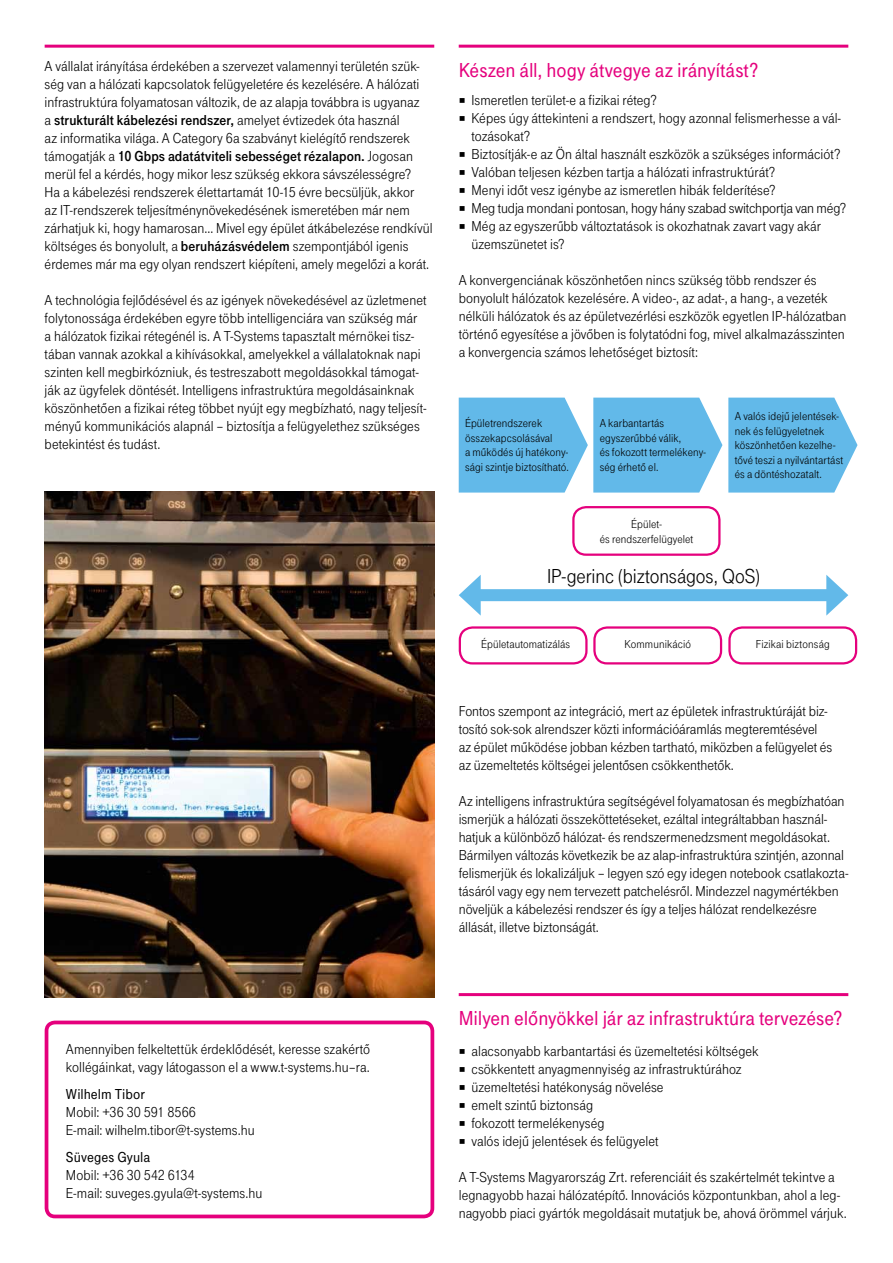
<style>
.page{position:relative;width:893px;height:1263px;background:#fff}
.page>*{position:absolute;margin:0;border:0;box-sizing:border-box;transform-origin:0 0}
.t1{font:21px "Tele Grotesk H Halb";letter-spacing:-.005em;color:#e5007d}
.t2{font:21px "Tele Grotesk H Norm";letter-spacing:-.005em;color:#000}
.t3{font:15px/18px "Tele Grotesk H Norm";letter-spacing:.005em;color:#000}
.t4{font:700 15px "Tele Grotesk H";letter-spacing:.005em;color:#000}
.t5{font:15px "Tele Grotesk H Halb";letter-spacing:.005em;color:#000}
.t6{font:12px/14.4px "Tele Grotesk H Norm";letter-spacing:.005em;color:#000}
.s1{font-family:"Tele Grotesk H Norm";font-weight:400}
.s2{font-family:"Tele Grotesk H";font-weight:700}
</style>
<div class="page">
<img style="left:45px;top:492px;width:389px;height:505px">
<div style="left:45px;top:1020px;width:389px;height:198px;border:4px solid #e5007d;border-radius:8px"></div>
<hr style="left:459px;top:45px;width:389px;height:3px;background:#e5007d">
<div style="left:572px;top:506px;width:148px;height:50px;border:2px solid #e5007d;border-radius:13px"></div>
<div style="left:459px;top:626px;width:129px;height:38px;border:2px solid #e5007d;border-radius:13px"></div>
<div style="left:593px;top:626px;width:129px;height:38px;border:2px solid #e5007d;border-radius:13px"></div>
<div style="left:728px;top:626px;width:129px;height:38px;border:2px solid #e5007d;border-radius:13px"></div>
<div style="left:472px;top:589px;width:363px;height:12px;background:#62b9e9"></div>
<svg style="left:459px;top:575px;width:22px;height:41px"></svg>
<svg style="left:826px;top:575px;width:22px;height:41px"></svg>
<svg style="left:459px;top:398px;width:263px;height:95px;background:#73c0eb"></svg>
<svg style="left:728px;top:398px;width:129px;height:95px;background:#70bfea"></svg>
<hr style="left:45px;top:45px;width:389px;height:3px;background:#e5007d">
<hr style="left:459px;top:993px;width:389px;height:3px;background:#e5007d">
<p class="t3" style="left:45px;top:57px;width:376px;text-align:justify">A vállalat irányítása érdekében a szervezet valamennyi területén szük&shy;ség van a hálózati kapcsolatok felügyeletére és kezelésére. A hálózati infrastruktúra folyamatosan változik, de az alapja továbbra is ugyanaz</p>
<p class="t4" style="left:45px;top:111px;width:357px"><span class="s1">a</span> strukturált kábelezési rendszer, <span class="s1">amelyet évtizedek óta használ</span></p>
<p class="t3" style="left:45px;top:129px;width:367px">az informatika világa. A Category 6a szabványt kielégítő rendszerek</p>
<p class="t4" style="left:45px;top:147px;width:370px"><span class="s1">támogatják a</span> 10 Gbps adatátviteli sebességet rézalapon. <span class="s1">Jogosan</span></p>
<p class="t3" style="left:45px;top:165px;width:389px">merül fel a kérdés, hogy mikor lesz szükség ekkora sávszélességre?<br>Ha a kábelezési rendszerek élettartamát 10-15 évre becsüljük, akkor<br>az IT-rendszerek teljesítménynövekedésének ismeretében már nem zárhatjuk ki, hogy hamarosan… Mivel egy épület átkábelezése rendkívül költséges és bonyolult, a <span class="s2">beruházásvédelem</span> szempontjából igenis érdemes már ma egy olyan rendszert kiépíteni, amely megelőzi a korát.</p>
<p class="t3" style="left:45px;top:291px;width:383px">A technológia fejlődésével és az igények növekedésével az üzletmenet folytonossága érdekében egyre több intelligenciára van szükség már a hálózatok fizikai rétegénél is. A T-Systems tapasztalt mérnökei tisz&shy;tában vannak azokkal a kihívásokkal, amelyekkel a vállalatoknak napi szinten kell megbirkózniuk, és testreszabott megoldásokkal támogat&shy;ják az ügyfelek döntését. Intelligens infrastruktúra megoldásainknak köszönhetően a fizikai réteg többet nyújt egy megbízható, nagy teljesít&shy;ményű kommunikációs alapnál – biztosítja a felügyelethez szükséges betekintést és tudást.</p>
<h1 class="t1" style="left:459px;top:58px;width:301px">Készen áll, hogy átvegye az irányítást?</h1>
<p class="t3" style="left:459px;top:91px;width:200px">¦ Ismeretlen terület-e a fizikai réteg?</p>
<p class="t3" style="left:459px;top:109px;width:384px">¦ Képes úgy áttekinteni a rendszert, hogy azonnal felismerhesse a vál-</p>
<p class="t3" style="left:471px;top:127px;width:60px">tozásokat?</p>
<p class="t3" style="left:459px;top:145px;width:383px">¦ Biztosítják-e az Ön által használt eszközök a szükséges információt?</p>
<p class="t3" style="left:459px;top:163px;width:318px">¦ Valóban teljesen kézben tartja a hálózati infrastruktúrát?</p>
<p class="t3" style="left:459px;top:181px;width:318px">¦ Menyi időt vesz igénybe az ismeretlen hibák felderítése?</p>
<p class="t3" style="left:459px;top:199px;width:389px">¦ Meg tudja mondani pontosan, hogy hány szabad switchportja van még?</p>
<p class="t3" style="left:459px;top:217px;width:364px">¦ Még az egyszerűbb változtatások is okozhatnak zavart vagy akár</p>
<p class="t3" style="left:471px;top:235px;width:95px">üzemszünetet is?</p>
<p class="t3" style="left:459px;top:271px;width:389px">A konvergenciának köszönhetően nincs szükség több rendszer és bonyolult hálózatok kezelésére. A video-, az adat-, a hang-, a vezeték nélküli hálózatok és az épületvezérlési eszközök egyetlen IP-hálózatban történő egyesítése a jövőben is folytatódni fog, mivel alkalmazásszinten a konvergencia számos lehetőséget biztosít:</p>
<p class="t6" style="left:465px;top:416px;width:105px">Épületrendszerek összekapcsolásával<br>a működés új hatékony&shy;sági szintje biztosítható.</p>
<p class="t6" style="left:600px;top:416px;width:108px">A karbantartás egyszerűbbé válik,<br>és fokozott termelékeny&shy;ség érhető el.</p>
<p class="t6" style="left:735px;top:409px;width:110px">A valós idejű jelentések&shy;nek és felügyeletnek köszönhetően kezelhe&shy;tővé teszi a nyilvántartást és a döntéshozatalt.</p>
<p class="t6" style="left:600px;top:517px;width:95px;text-align:center">Épület-<br>és rendszerfelügyelet</p>
<h1 class="t2" style="left:547px;top:564px;width:214px">IP-gerinc (biztonságos, QoS)</h1>
<p class="t6" style="left:481px;top:637px;width:91px">Épületautomatizálás</p>
<p class="t6" style="left:624px;top:637px;width:68px">Kommunikáció</p>
<p class="t6" style="left:756px;top:637px;width:75px">Fizikai biztonság</p>
<p class="t3" style="left:459px;top:702px;width:375px">Fontos szempont az integráció, mert az épületek infrastruktúráját biz&shy;tosító sok-sok alrendszer közti információáramlás megteremtésével az épület működése jobban kézben tartható, miközben a felügyelet és az üzemeltetés költségei jelentősen csökkenthetők.</p>
<p class="t3" style="left:459px;top:792px;width:391px">Az intelligens infrastruktúra segítségével folyamatosan és megbízhatóan ismerjük a hálózati összeköttetéseket, ezáltal integráltabban használ&shy;hatjuk a különböző hálózat- és rendszermenedzsment megoldásokat.<br>Bármilyen változás következik be az alap-infrastruktúra szintjén, azonnal felismerjük és lokalizáljuk – legyen szó egy idegen notebook csatlakozta&shy;tásáról vagy egy nem tervezett patchelésről. Mindezzel nagymértékben növeljük a kábelezési rendszer és így a teljes hálózat rendelkezésre állását, illetve biztonságát.</p>
<p class="t3" style="left:66px;top:1041px;width:306px">Amennyiben felkeltettük érdeklődését, keresse szakértő kollégáinkat, vagy látogasson el a www.t-systems.hu–ra.</p>
<p class="t5" style="left:66px;top:1086px;width:80px">Wilhelm Tibor</p>
<p class="t3" style="left:66px;top:1104px;width:190px">Mobil: +36 30 591 8566<br>E-mail: wilhelm.tibor@t-systems.hu</p>
<p class="t5" style="left:66px;top:1149px;width:86px">Süveges Gyula</p>
<p class="t3" style="left:66px;top:1167px;width:198px">Mobil: +36 30 542 6134<br>E-mail: suveges.gyula@t-systems.hu</p>
<h1 class="t1" style="left:459px;top:1006px;width:385px">Milyen előnyökkel jár az infrastruktúra tervezése?</h1>
<p class="t3" style="left:459px;top:1042px;width:302px">¦ alacsonyabb karbantartási és üzemeltetési költségek ¦ csökkentett anyagmennyiség az infrastruktúrához<br>¦ üzemeltetési hatékonyság növelése<br>¦ emelt szintű biztonság<br>¦ fokozott termelékenység<br>¦ valós idejű jelentések és felügyelet</p>
<p class="t3" style="left:459px;top:1168px;width:389px">A T-Systems Magyarország Zrt. referenciáit és szakértelmét tekintve a legnagyobb hazai hálózatépítő. Innovációs központunkban, ahol a leg&shy;nagyobb piaci gyártók megoldásait mutatjuk be, ahová örömmel várjuk.</p>
</div>
